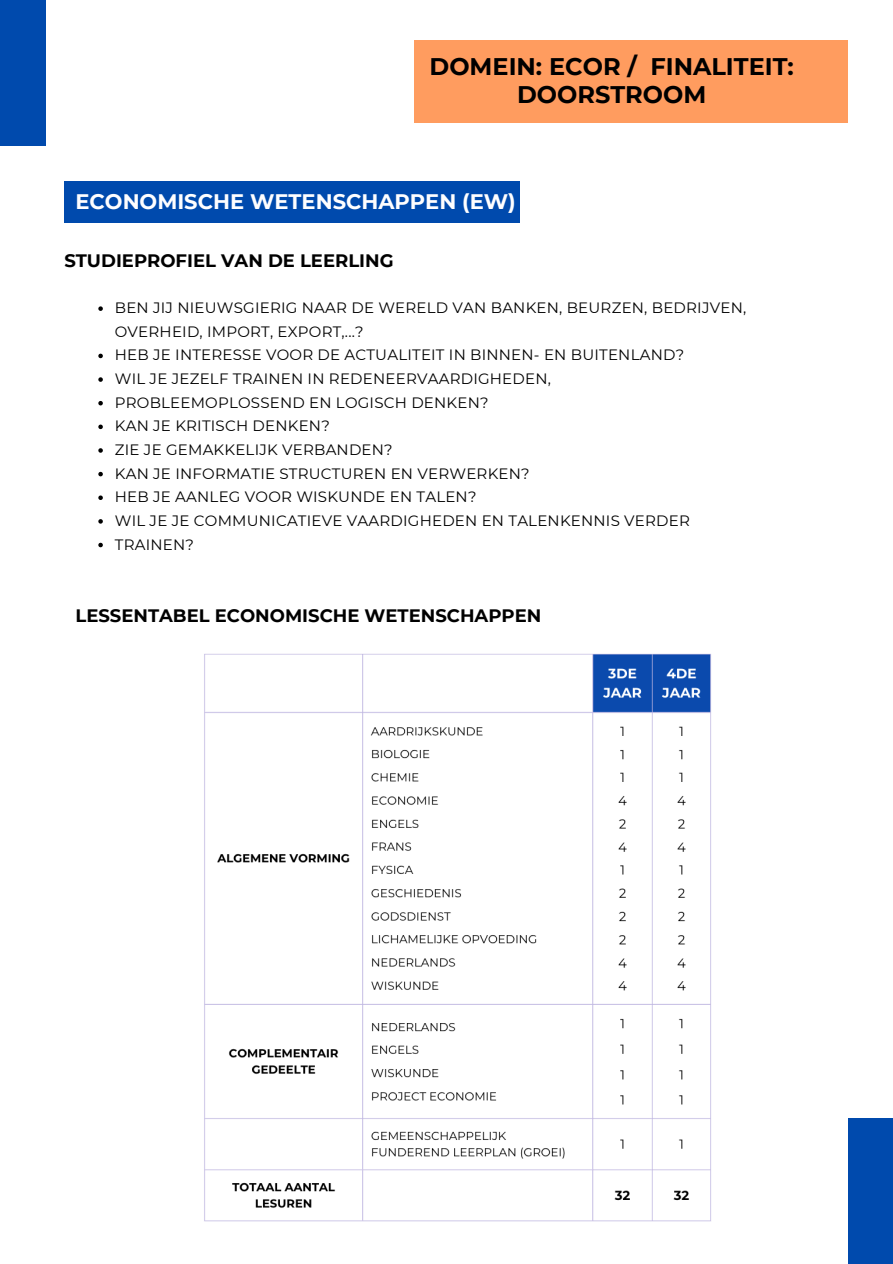
<style>
.page{position:relative;width:893px;height:1264px;background:#fff}
.page>*{position:absolute;margin:0;border:0;box-sizing:border-box;transform-origin:0 0}
.t1{font:700 24px/28.2px "Montserrat";color:#000;text-align:center}
.t2{font:700 21px "Montserrat";color:#fefeff}
.t3{font:700 18px "Montserrat";color:#000}
.t4{font:15px/23.7px "Montserrat";letter-spacing:.015em;color:#000}
</style>
<div class="page">
<div style="left:0;top:0;width:46px;height:145px;background:#004aad"></div>
<div style="left:847px;top:1118px;width:45px;height:145px;background:#004aad"></div>
<div style="left:414px;top:40px;width:433px;height:83px;background:#ff9c5f"></div>
<div style="left:64px;top:181px;width:455px;height:42px;background:#004aad"></div>
<img style="left:204px;top:653px;width:507px;height:569px">
<svg style="left:98px;top:306px;width:5px;height:5px"></svg>
<svg style="left:98px;top:354px;width:5px;height:4px"></svg>
<svg style="left:98px;top:377px;width:5px;height:5px"></svg>
<svg style="left:98px;top:401px;width:5px;height:4px"></svg>
<svg style="left:98px;top:424px;width:5px;height:5px"></svg>
<svg style="left:98px;top:448px;width:5px;height:5px"></svg>
<svg style="left:98px;top:472px;width:5px;height:4px"></svg>
<svg style="left:98px;top:495px;width:5px;height:5px"></svg>
<svg style="left:98px;top:519px;width:5px;height:4px"></svg>
<svg style="left:98px;top:543px;width:5px;height:4px"></svg>
<h2 class="t1" style="left:429px;top:52px;width:366px">DOMEIN: ECOR / FINALITEIT:<br>DOORSTROOM</h2>
<p class="t2" style="left:75px;top:188px;width:442px">ECONOMISCHE WETENSCHAPPEN (EW)</p>
<h3 class="t3" style="left:64px;top:249px;width:331px">STUDIEPROFIEL VAN DE LEERLING</h3>
<p class="t4" style="left:115px;top:296px;width:633px">BEN JIJ NIEUWSGIERIG NAAR DE WERELD VAN BANKEN, BEURZEN, BEDRIJVEN,<br>OVERHEID, IMPORT, EXPORT,...?</p>
<p class="t4" style="left:115px;top:343px;width:571px">HEB JE INTERESSE VOOR DE ACTUALITEIT IN BINNEN- EN BUITENLAND?</p>
<p class="t4" style="left:115px;top:367px;width:437px">WIL JE JEZELF TRAINEN IN REDENEERVAARDIGHEDEN,</p>
<p class="t4" style="left:115px;top:390px;width:375px">PROBLEEMOPLOSSEND EN LOGISCH DENKEN?</p>
<p class="t4" style="left:115px;top:414px;width:216px">KAN JE KRITISCH DENKEN?</p>
<p class="t4" style="left:115px;top:438px;width:279px">ZIE JE GEMAKKELIJK VERBANDEN?</p>
<p class="t4" style="left:115px;top:461px;width:416px">KAN JE INFORMATIE STRUCTUREN EN VERWERKEN?</p>
<p class="t4" style="left:115px;top:485px;width:363px">HEB JE AANLEG VOOR WISKUNDE EN TALEN?</p>
<p class="t4" style="left:115px;top:508px;width:576px">WIL JE JE COMMUNICATIEVE VAARDIGHEDEN EN TALENKENNIS VERDER</p>
<h3 class="t4" style="left:115px;top:532px;width:81px">TRAINEN?</h3>
<p class="t3" style="left:75px;top:604px;width:467px">LESSENTABEL ECONOMISCHE WETENSCHAPPEN</p>
</div>
